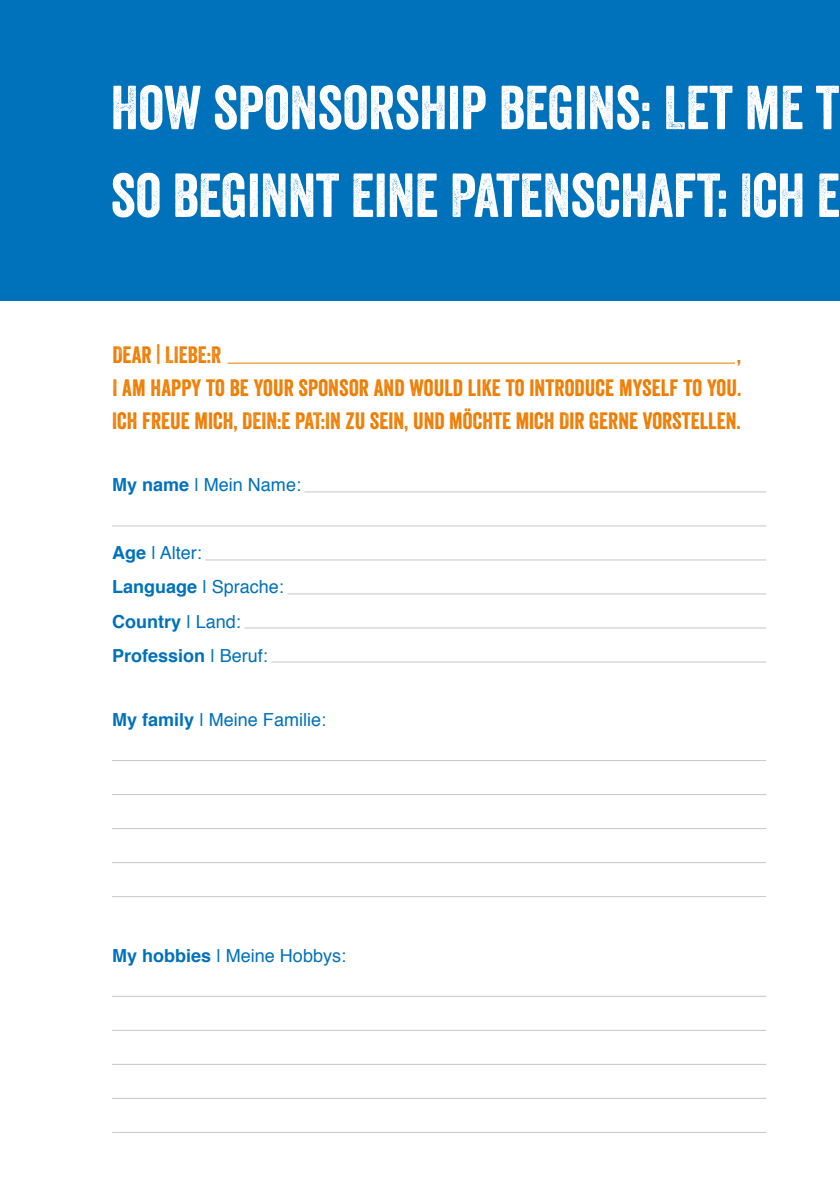
<style>
.page{position:relative;width:840px;height:1191px;background:#fff}
.page>*{position:absolute;margin:0;border:0;box-sizing:border-box;transform-origin:0 0}
.t1{font:60px/87.8px "Veneer";color:#fff}
.t2{font:23px/32.6px "Veneer";color:#ef7c00;text-align:right}
.t3{font:18px/34px "Helvetica";color:#0071bb}
.s1{font-weight:700}
</style>
<div class="page">
<div style="left:0;top:0;width:839px;height:300px;background:#0071bb"></div>
<hr style="left:112px;top:525px;width:653px;height:1px;background:#c5c6c6">
<hr style="left:271px;top:661px;width:494px;height:1px;background:#c5c6c6">
<hr style="left:244px;top:627px;width:521px;height:1px;background:#c5c6c6">
<hr style="left:287px;top:593px;width:478px;height:1px;background:#c5c6c6">
<hr style="left:205px;top:559px;width:560px;height:1px;background:#c5c6c6">
<hr style="left:304px;top:491px;width:461px;height:1px;background:#c5c6c6">
<hr style="left:227px;top:362px;width:507px;height:1px;background:#ef7c00">
<hr style="left:112px;top:896px;width:653px;height:1px;background:#c5c6c6">
<hr style="left:112px;top:760px;width:653px;height:1px;background:#c5c6c6">
<hr style="left:112px;top:862px;width:653px;height:1px;background:#c5c6c6">
<hr style="left:112px;top:794px;width:653px;height:1px;background:#c5c6c6">
<hr style="left:112px;top:828px;width:653px;height:1px;background:#c5c6c6">
<hr style="left:112px;top:1131px;width:653px;height:1px;background:#c5c6c6">
<hr style="left:112px;top:995px;width:653px;height:1px;background:#c5c6c6">
<hr style="left:112px;top:1097px;width:653px;height:1px;background:#c5c6c6">
<hr style="left:112px;top:1029px;width:653px;height:1px;background:#c5c6c6">
<hr style="left:112px;top:1063px;width:653px;height:1px;background:#c5c6c6">
<h1 class="t1" style="left:111px;top:63px;width:730px">HOW SPONSORSHIP BEGINS: LET ME T<br>SO BEGINNT EINE PATENSCHAFT: ICH E</h1>
<p class="t2" style="left:112px;top:339px;width:110px">DEAR | LIEBE:R</p>
<p class="t2" style="left:112px;top:339px;width:630px">,<br>I AM HAPPY TO BE YOUR SPONSOR AND WOULD LIKE TO INTRODUCE MYSELF TO YOU.</p>
<p class="t2" style="left:112px;top:404px;width:630px">ICH FREUE MICH, DEIN:E PAT:IN ZU SEIN, UND MÖCHTE MICH DIR GERNE VORSTELLEN.</p>
<p class="t3" style="left:112px;top:467px;width:190px"><span class="s1">My name</span> | Mein Name:</p>
<p class="t3" style="left:112px;top:535px;width:173px"><span class="s1">Age</span> | Alter:<br><span class="s1">Language</span> | Sprache:<br><span class="s1">Country</span> | Land:<br><span class="s1">Profession</span> | Beruf:</p>
<p class="t3" style="left:112px;top:702px;width:215px"><span class="s1">My family</span> | Meine Familie:</p>
<p class="t3" style="left:112px;top:937px;width:235px"><span class="s1">My hobbies</span> | Meine Hobbys:</p>
</div>
